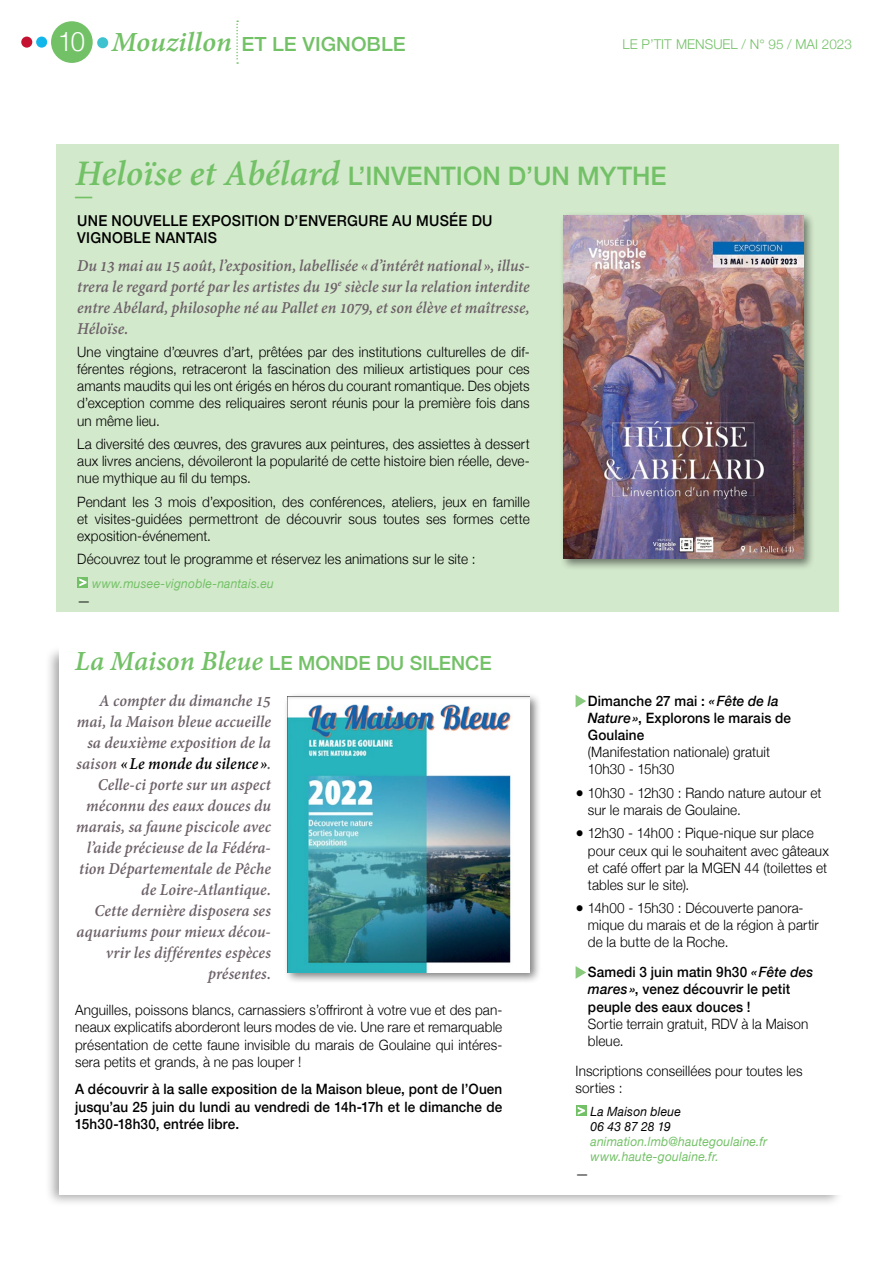
<style>
.page{position:relative;width:893px;height:1263px;background:#fff}
.page>*{position:absolute;margin:0;border:0;box-sizing:border-box;transform-origin:0 0}
.t1{font:italic 700 34.5px "Helvetica Neue";color:#73c167}
.t2{font:500 25.5px "Helvetica Neue";color:#73c167}
.t3{font:500 19.5px "Helvetica Neue";color:#73c167}
.t4{font:500 19.5px "Helvetica Neue";color:#73c167;scale:1.05 1}
.t5{font:italic 700 18px/21px "Adobe Devanagari";color:#6c6168;text-align:justify;scale:.95 1}
.t6{font:500 15px "Helvetica Neue";letter-spacing:.02em;color:#000;scale:.95 1}
.t7{font:300 14.25px/17.1px "Helvetica Neue";letter-spacing:.01em;color:#000;scale:.95 1}
.t8{font:500 14.25px/17.1px "Helvetica Neue";letter-spacing:.01em;color:#000;scale:.95 1}
.t9{font:300 13.5px "Helvetica Neue";color:#73c167}
.t10{font:italic 12.75px/15px "Helvetica Neue";letter-spacing:.015em;color:#73c167;scale:.95 1}
.t11{font:italic 12.75px/15px "Helvetica Neue";letter-spacing:.015em;color:#000;scale:.95 1}
.s1{font-weight:300;font-size:27px;color:#fff}
.s2{font-family:"Adobe Devanagari";font-weight:700;font-style:italic;font-size:30px}
.s3{font-family:"Adobe Devanagari";font-weight:700;font-style:italic;font-size:39px}
.s4{color:#000}
.s5{font-style:italic}
</style>
<div class="page">
<div style="left:44px;top:645px;width:800px;height:562px;background:#000;opacity:.35"></div>
<div style="left:59px;top:653px;width:779px;height:542px;background:#fff"></div>
<div style="left:60px;top:642px;width:787px;height:15px;background:#fff"></div>
<div style="left:836px;top:651px;width:11px;height:544px;background:#fff"></div>
<div style="left:56px;top:145px;width:783px;height:467px;background:#d3e9cc"></div>
<div style="left:77px;top:577px;width:11px;height:11px;background:#73c167"></div>
<svg style="left:79px;top:578px;width:8px;height:9px"></svg>
<div style="left:559px;top:211px;width:256px;height:360px;background:#000;opacity:.5"></div>
<img style="left:564px;top:216px;width:239px;height:343px">
<svg style="left:576px;top:695px;width:10px;height:12px"></svg>
<svg style="left:576px;top:966px;width:10px;height:13px"></svg>
<div style="left:576px;top:1105px;width:10px;height:11px;background:#73c167"></div>
<svg style="left:577px;top:1106px;width:8px;height:9px"></svg>
<div style="left:283px;top:692px;width:258px;height:292px;background:#000;opacity:.5"></div>
<img style="left:288px;top:696px;width:242px;height:276px">
<svg style="left:236px;top:21px;width:2px;height:43px"></svg>
<div style="left:21px;top:37px;width:11px;height:11px;background:#c41230;border-radius:50%"></div>
<div style="left:36px;top:37px;width:11px;height:11px;background:#13b6ea;border-radius:50%"></div>
<div style="left:51px;top:21px;width:42px;height:42px;background:#73c167;border-radius:50%"></div>
<div style="left:97px;top:37px;width:11px;height:11px;background:#3ec2cf;border-radius:50%"></div>
<h3 class="t4" style="left:58px;top:28px;width:332px"><span class="s1">10</span> <span class="s2">Mouzillon</span> ET LE VIGNOBLE</h3>
<p class="t9" style="left:622px;top:33px;width:231px">le p’tit Mensuel / N° 95 / MAI 2023</p>
<h2 class="t2" style="left:75px;top:156px;width:593px"><span class="s3">Heloïse et Abélard</span> L’INVENTION D’UN MYTHE</h2>
<h1 class="t1" style="left:75px;top:155px;width:19px">_</h1>
<p class="t6" style="left:77px;top:209px;width:48px">Une nouvelle</p>
<p class="t6" style="left:192px;top:209px;width:30px">exposition</p>
<p class="t6" style="left:284px;top:209px;width:27px">d’envergure</p>
<p class="t6" style="left:392px;top:209px;width:50px">au Musée</p>
<p class="t6" style="left:472px;top:209px;width:11px">du</p>
<p class="t6" style="left:77px;top:226px;width:20px">Vignoble</p>
<p class="t6" style="left:155px;top:226px;width:22px">Nantais</p>
<p class="t5" style="left:77px;top:257px;width:478px">Du 13 mai au 15 août, l’exposition, labellisée « d’intérêt national », illus&shy;trera le regard porté par les artistes du 19<sup>e</sup> siècle sur la relation interdite entre Abélard, philosophe né au Pallet en 1079, et son élève et maîtresse, Héloïse.</p>
<p class="t7" style="left:77px;top:342px;width:478px;text-align:justify">Une vingtaine d’œuvres d’art, prêtées par des institutions culturelles de dif&shy;férentes régions, retraceront la fascination des milieux artistiques pour ces amants maudits qui les ont érigés en héros du courant romantique. Des objets d’exception comme des reliquaires seront réunis pour la première fois dans un même lieu.</p>
<p class="t7" style="left:77px;top:434px;width:478px;text-align:justify">La diversité des œuvres, des gravures aux peintures, des assiettes à dessert aux livres anciens, dévoileront la popularité de cette histoire bien réelle, deve&shy;nue mythique au fil du temps.</p>
<p class="t7" style="left:77px;top:492px;width:478px;text-align:justify">Pendant les 3 mois d’exposition, des conférences, ateliers, jeux en famille et visites-guidées permettront de découvrir sous toutes ses formes cette exposition-événement.</p>
<p class="t7" style="left:77px;top:550px;width:421px">Découvrez tout le programme et réservez les animations sur le site :</p>
<p class="t10" style="left:92px;top:577px;width:193px">www.musee-vignoble-nantais.eu</p>
<p class="t7" style="left:77px;top:591px;width:16px">—</p>
<h3 class="t3" style="left:75px;top:647px;width:418px"><span class="s2">La Maison Bleue</span> LE MONDE DU SILENCE</h3>
<p class="t5" style="left:76px;top:692px;width:206px;text-align:right">A compter du dimanche 15 mai, la Maison bleue accueille sa deuxième exposition de la saison <span class="s4">« Le monde du silence »</span>.<br>Celle-ci porte sur un aspect méconnu des eaux douces du marais, sa faune piscicole avec l’aide précieuse de la Fédéra&shy;tion Départementale de Pêche de Loire-Atlantique.<br>Cette dernière disposera ses aquariums pour mieux décou&shy;vrir les différentes espèces présentes.</p>
<p class="t7" style="left:75px;top:1001px;width:451px;text-align:justify">Anguilles, poissons blancs, carnassiers s’offriront à votre vue et des pan&shy;neaux explicatifs aborderont leurs modes de vie. Une rare et remarquable présentation de cette faune invisible du marais de Goulaine qui intéres&shy;sera petits et grands, à ne pas louper !</p>
<p class="t8" style="left:75px;top:1080px;width:451px;text-align:justify">A découvrir à la salle exposition de la Maison bleue, pont de l’Ouen jusqu’au 25 juin du lundi au vendredi de 14h-17h et le dimanche de 15h30-18h30, entrée libre.</p>
<p class="t8" style="left:588px;top:691px;width:215px">Dimanche 27 mai : <span class="s5">«Fête de la<br>Nature»</span>, Explorons le marais de<br>Goulaine</p>
<p class="t7" style="left:588px;top:743px;width:193px">(Manifestation nationale) gratuit<br>10h30 - 15h30</p>
<p class="t7" style="left:588px;top:783px;width:247px;text-indent:-12px">● 10h30 - 12h30 : Rando nature autour et sur le marais de Goulaine.</p>
<p class="t7" style="left:588px;top:824px;width:255px;text-indent:-12px">● 12h30 - 14h00 : Pique-nique sur place pour ceux qui le souhaitent avec gâteaux et café offert par la MGEN 44 (toilettes et tables sur le site).</p>
<p class="t7" style="left:588px;top:898px;width:245px;text-indent:-12px">● 14h00 - 15h30 : Découverte panora&shy;mique du marais et de la région à partir de la butte de la Roche.</p>
<p class="t8" style="left:588px;top:962px;width:239px">Samedi 3 juin matin 9h30 <span class="s5">«Fête des mares»</span>, venez découvrir le petit peuple des eaux douces !</p>
<p class="t7" style="left:588px;top:1014px;width:233px">Sortie terrain gratuit, RDV à la Maison bleue.</p>
<p class="t7" style="left:576px;top:1061px;width:241px">Inscriptions conseillées pour toutes les sorties :</p>
<p class="t11" style="left:590px;top:1105px;width:97px">La Maison bleue<br>06 43 87 28 19</p>
<p class="t10" style="left:590px;top:1135px;width:188px">animation.lmb@hautegoulaine.fr www.haute-goulaine.fr.</p>
<p class="t7" style="left:576px;top:1164px;width:16px">—</p>
</div>
